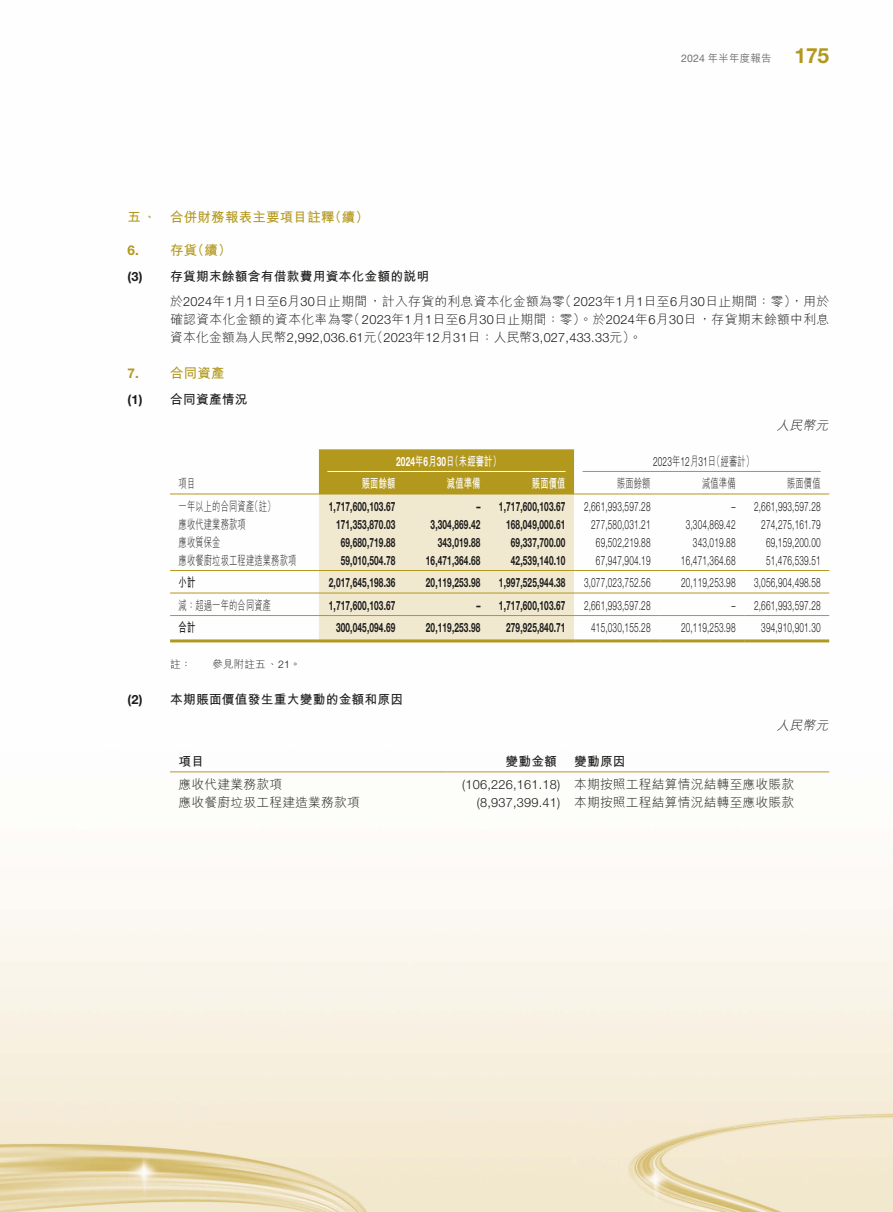
<style>
.page{position:relative;width:893px;height:1212px;background:#fff}
.page>*{position:absolute;margin:0;border:0;box-sizing:border-box;transform-origin:0 0}
.t1{font:700 13.5px "M Hei HK";letter-spacing:.015em;color:#b3981e}
.t2{font:300 12.75px "Helvetica Neue LT Pro";letter-spacing:.015em;color:#1c1c1b;scale:.65 1}
.t3{font:700 12.75px "Helvetica Neue LT Pro";letter-spacing:.015em;color:#1c1c1b;scale:.65 1}
.t4{font:300 12.75px/25.7px "M Hei HK";letter-spacing:.015em;color:#1c1c1b}
.t5{font:300 12.75px "M Hei HK";letter-spacing:.015em;color:#1c1c1b;scale:.65 1}
.t6{font:300 12.75px "Helvetica Neue LT Pro";letter-spacing:.015em;color:#1c1c1b}
.t7{font:700 12.75px "M Hei HK";letter-spacing:.015em;color:#1c1c1b}
.t8{font:700 12.75px "M Hei HK";letter-spacing:.015em;color:#fff;scale:.65 1}
.t9{font:italic 300 12.75px "M Hei HK";color:#1c1c1b}
.t10{font:700 12.75px "M Hei HK";letter-spacing:.015em;color:#1c1c1b;scale:.65 1}
.t11{font:500 10.5px "M Hei HK";letter-spacing:.015em;color:#6f6f6f}
.t12{font:300 10.5px "M Hei HK";letter-spacing:.015em;color:#1c1c1b}
.s1{font-family:"Helvetica Neue LT Pro";font-weight:400}
.s2{font-family:"Helvetica Neue LT Pro";font-weight:700;font-size:21px;color:#b3981e}
.s3{font-family:"Helvetica Neue LT Pro"}
.s4{font-family:"Helvetica Neue LT Pro";font-weight:700}
.s5{font-weight:700}
.s6{font-family:"M Hei HK"}
</style>
<div class="page">
<img style="left:0;top:449px;width:893px;height:763px">
<svg style="left:319px;top:449px;width:255px;height:190px;background:#e2d4a5"></svg>
<hr style="left:327px;top:471px;width:239px;height:1px;background:#fff">
<hr style="left:583px;top:471px;width:238px;height:1px;background:#b3981e">
<hr style="left:170px;top:494px;width:149px;height:1px;background:#b3981e">
<hr style="left:319px;top:494px;width:85px;height:1px;background:#b3981e">
<hr style="left:404px;top:494px;width:85px;height:1px;background:#b3981e">
<hr style="left:489px;top:494px;width:85px;height:1px;background:#b3981e">
<hr style="left:574px;top:494px;width:85px;height:1px;background:#b3981e">
<hr style="left:659px;top:494px;width:85px;height:1px;background:#b3981e">
<hr style="left:744px;top:494px;width:85px;height:1px;background:#b3981e">
<hr style="left:170px;top:570px;width:149px;height:1px;background:#b3981e">
<hr style="left:319px;top:570px;width:85px;height:1px;background:#b3981e">
<hr style="left:404px;top:570px;width:85px;height:1px;background:#b3981e">
<hr style="left:489px;top:570px;width:85px;height:1px;background:#b3981e">
<hr style="left:574px;top:570px;width:85px;height:1px;background:#b3981e">
<hr style="left:659px;top:570px;width:85px;height:1px;background:#b3981e">
<hr style="left:744px;top:570px;width:85px;height:1px;background:#b3981e">
<hr style="left:170px;top:593px;width:149px;height:1px;background:#b3981e">
<hr style="left:319px;top:593px;width:85px;height:1px;background:#b3981e">
<hr style="left:404px;top:593px;width:85px;height:1px;background:#b3981e">
<hr style="left:489px;top:593px;width:85px;height:1px;background:#b3981e">
<hr style="left:574px;top:593px;width:85px;height:1px;background:#b3981e">
<hr style="left:659px;top:593px;width:85px;height:1px;background:#b3981e">
<hr style="left:744px;top:593px;width:85px;height:1px;background:#b3981e">
<hr style="left:170px;top:615px;width:149px;height:1px;background:#b3981e">
<hr style="left:319px;top:615px;width:85px;height:1px;background:#b3981e">
<hr style="left:404px;top:615px;width:85px;height:1px;background:#b3981e">
<hr style="left:489px;top:615px;width:85px;height:1px;background:#b3981e">
<hr style="left:574px;top:615px;width:85px;height:1px;background:#b3981e">
<hr style="left:659px;top:615px;width:85px;height:1px;background:#b3981e">
<hr style="left:744px;top:615px;width:85px;height:1px;background:#b3981e">
<hr style="left:170px;top:639px;width:149px;height:3px;background:#b3981e">
<hr style="left:319px;top:639px;width:85px;height:3px;background:#b3981e">
<hr style="left:404px;top:639px;width:85px;height:3px;background:#b3981e">
<hr style="left:489px;top:639px;width:85px;height:3px;background:#b3981e">
<hr style="left:574px;top:639px;width:85px;height:3px;background:#b3981e">
<hr style="left:659px;top:639px;width:85px;height:3px;background:#b3981e">
<hr style="left:744px;top:639px;width:85px;height:3px;background:#b3981e">
<hr style="left:170px;top:771px;width:276px;height:1px;background:#b3981e">
<hr style="left:446px;top:771px;width:128px;height:1px;background:#b3981e">
<hr style="left:574px;top:771px;width:255px;height:1px;background:#b3981e">
<p class="t11" style="left:681px;top:51px;width:149px"><span class="s1">2024</span> 年半年度報告 <span class="s2">175</span></p>
<p class="t1" style="left:128px;top:207px;width:243px">五、 合併財務報表主要項目註釋（續）</p>
<p class="t1" style="left:128px;top:240px;width:106px"><span class="s3">6.</span> 存貨（續）</p>
<p class="t4" style="left:170px;top:263px;width:661px;text-indent:-43px"><span class="s4">(3)</span> <span class="s5">存貨期末餘額含有借款費用資本化金額的說明<br></span>於<span class="s3">2024</span>年<span class="s3">1</span>月<span class="s3">1</span>日至<span class="s3">6</span>月<span class="s3">30</span>日止期間，計入存貨的利息資本化金額為零（<span class="s3">2023</span>年<span class="s3">1</span>月<span class="s3">1</span>日至<span class="s3">6</span>月<span class="s3">30</span>日止期間：零），用於</p>
<p class="t4" style="left:170px;top:306px;width:661px">確認資本化金額的資本化率為零（<span class="s3">2023</span>年<span class="s3">1</span>月<span class="s3">1</span>日至<span class="s3">6</span>月<span class="s3">30</span>日止期間：零）。於<span class="s3">2024</span>年<span class="s3">6</span>月<span class="s3">30</span>日，存貨期末餘額中利息</p>
<p class="t6" style="left:170px;top:330px;width:473px"><span class="s6">資本化金額為人民幣</span>2,992,036.61<span class="s6">元（</span>2023<span class="s6">年</span>12<span class="s6">月</span>31<span class="s6">日：人民幣</span>3,027,433.33<span class="s6">元）。</span></p>
<p class="t1" style="left:128px;top:364px;width:99px"><span class="s3">7.</span> 合同資產</p>
<p class="t7" style="left:128px;top:390px;width:122px"><span class="s3">(1)</span> 合同資產情況</p>
<p class="t9" style="left:776px;top:416px;width:57px">人民幣元</p>
<p class="t8" style="left:396px;top:452px;width:163px"><span class="s3">2024</span>年<span class="s3">6</span>月<span class="s3">30</span>日（未經審計）</p>
<p class="t2" style="left:653px;top:453px;width:157px">2023<span class="s6">年</span>12<span class="s6">月</span>31<span class="s6">日（經審計）</span></p>
<p class="t5" style="left:179px;top:475px;width:27px">項目</p>
<p class="t8" style="left:362px;top:474px;width:53px">賬面餘額</p>
<p class="t8" style="left:447px;top:474px;width:53px">減值準備</p>
<p class="t8" style="left:532px;top:474px;width:53px">賬面價值</p>
<p class="t5" style="left:617px;top:475px;width:53px">賬面餘額</p>
<p class="t5" style="left:702px;top:475px;width:53px">減值準備</p>
<p class="t5" style="left:787px;top:475px;width:53px">賬面價值</p>
<p class="t5" style="left:179px;top:497px;width:151px">一年以上的合同資產（註）</p>
<p class="t3" style="left:329px;top:498px;width:104px">1,717,600,103.67</p>
<p class="t3" style="left:476px;top:498px;width:139px">– 1,717,600,103.67</p>
<p class="t2" style="left:584px;top:498px;width:104px">2,661,993,597.28</p>
<p class="t2" style="left:731px;top:498px;width:139px">– 2,661,993,597.28</p>
<p class="t5" style="left:179px;top:515px;width:105px">應收代建業務款項</p>
<p class="t3" style="left:336px;top:516px;width:93px">171,353,870.03</p>
<p class="t3" style="left:431px;top:516px;width:78px">3,304,869.42</p>
<p class="t3" style="left:506px;top:516px;width:93px">168,049,000.61</p>
<p class="t2" style="left:591px;top:516px;width:93px">277,580,031.21</p>
<p class="t2" style="left:686px;top:516px;width:78px">3,304,869.42</p>
<p class="t2" style="left:761px;top:516px;width:93px">274,275,161.79</p>
<p class="t5" style="left:179px;top:533px;width:66px">應收質保金</p>
<p class="t3" style="left:341px;top:534px;width:86px">69,680,719.88</p>
<p class="t3" style="left:438px;top:534px;width:67px">343,019.88</p>
<p class="t3" style="left:511px;top:534px;width:86px">69,337,700.00</p>
<p class="t2" style="left:596px;top:534px;width:86px">69,502,219.88</p>
<p class="t2" style="left:693px;top:534px;width:67px">343,019.88</p>
<p class="t2" style="left:766px;top:534px;width:86px">69,159,200.00</p>
<p class="t5" style="left:179px;top:551px;width:183px">應收餐廚垃圾工程建造業務款項</p>
<p class="t3" style="left:341px;top:552px;width:86px">59,010,504.78</p>
<p class="t3" style="left:426px;top:552px;width:86px">16,471,364.68</p>
<p class="t3" style="left:511px;top:552px;width:86px">42,539,140.10</p>
<p class="t2" style="left:596px;top:552px;width:86px">67,947,904.19</p>
<p class="t2" style="left:681px;top:552px;width:86px">16,471,364.68</p>
<p class="t2" style="left:766px;top:552px;width:86px">51,476,539.51</p>
<p class="t10" style="left:179px;top:573px;width:27px">小計</p>
<p class="t3" style="left:329px;top:575px;width:104px">2,017,645,198.36</p>
<p class="t3" style="left:426px;top:575px;width:86px">20,119,253.98</p>
<p class="t3" style="left:499px;top:575px;width:104px">1,997,525,944.38</p>
<p class="t2" style="left:584px;top:575px;width:104px">3,077,023,752.56</p>
<p class="t2" style="left:681px;top:575px;width:86px">20,119,253.98</p>
<p class="t2" style="left:754px;top:575px;width:104px">3,056,904,498.58</p>
<p class="t5" style="left:179px;top:596px;width:144px">減：超過一年的合同資產</p>
<p class="t3" style="left:329px;top:597px;width:104px">1,717,600,103.67</p>
<p class="t3" style="left:476px;top:597px;width:139px">– 1,717,600,103.67</p>
<p class="t2" style="left:584px;top:597px;width:104px">2,661,993,597.28</p>
<p class="t2" style="left:731px;top:597px;width:139px">– 2,661,993,597.28</p>
<p class="t10" style="left:179px;top:618px;width:27px">合計</p>
<p class="t3" style="left:336px;top:620px;width:93px">300,045,094.69</p>
<p class="t3" style="left:426px;top:620px;width:86px">20,119,253.98</p>
<p class="t3" style="left:506px;top:620px;width:93px">279,925,840.71</p>
<p class="t2" style="left:591px;top:620px;width:93px">415,030,155.28</p>
<p class="t2" style="left:681px;top:620px;width:86px">20,119,253.98</p>
<p class="t2" style="left:761px;top:620px;width:93px">394,910,901.30</p>
<p class="t12" style="left:170px;top:657px;width:23px">註：</p>
<p class="t12" style="left:213px;top:657px;width:89px">參見附註五、<span class="s3">21</span>。</p>
<p class="t7" style="left:128px;top:690px;width:277px"><span class="s3">(2)</span> 本期賬面價值發生重大變動的金額和原因</p>
<p class="t9" style="left:776px;top:716px;width:57px">人民幣元</p>
<p class="t7" style="left:179px;top:752px;width:27px">項目</p>
<p class="t7" style="left:505px;top:752px;width:53px">變動金額</p>
<p class="t7" style="left:574px;top:752px;width:53px">變動原因</p>
<p class="t4" style="left:179px;top:771px;width:105px">應收代建業務款項</p>
<p class="t4" style="left:462px;top:771px;width:334px"><span class="s3">(106,226,161.18)</span> 本期按照工程結算情況結轉至應收賬款</p>
<p class="t4" style="left:179px;top:789px;width:183px">應收餐廚垃圾工程建造業務款項</p>
<p class="t4" style="left:477px;top:789px;width:319px"><span class="s3">(8,937,399.41)</span> 本期按照工程結算情況結轉至應收賬款</p>
</div>
